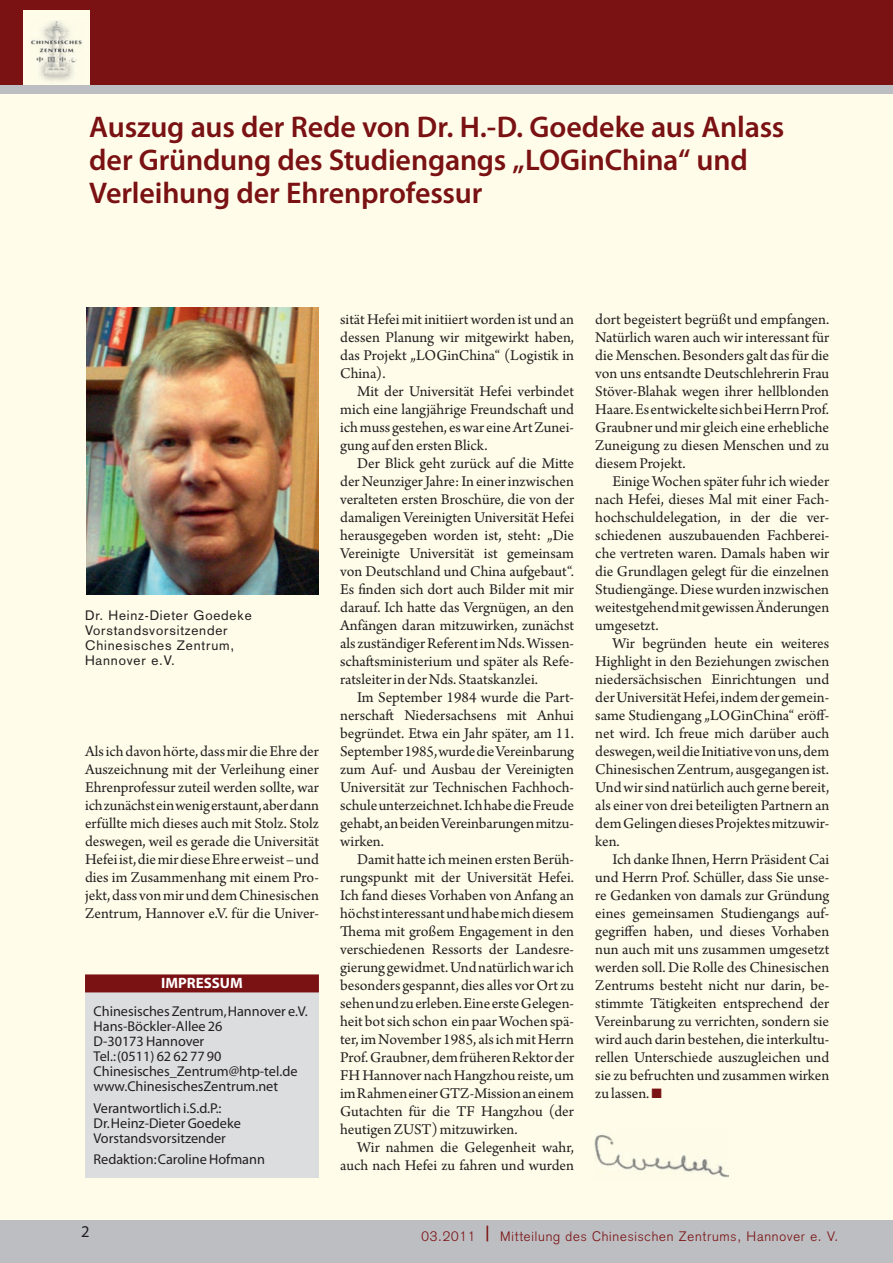
<style>
.page{position:relative;width:893px;height:1263px;background:#fffdea}
.page>*{position:absolute;margin:0;border:0;box-sizing:border-box;transform-origin:0 0}
.t1{font:600 30px/33px "Myriad Pro";letter-spacing:-.005em;color:#7a1113}
.t2{font:16.5px "Myriad Pro";color:#231f20}
.t3{font:15.75px/18px "Arno Pro";color:#231f20;text-align:justify}
.t4{font:700 15px "Myriad";color:#fff}
.t5{font:14.25px/15px "Myriad";color:#231f20}
.t6{font:13.5px/15px "Akzidenz Grotesk";letter-spacing:.06em;color:#231f20}
.t7{font:300 13.5px "Akzidenz Grotesk";letter-spacing:.06em;color:#7a1113}
.s1{font-weight:400;font-size:21px}
</style>
<div class="page">
<div style="left:0;top:1220px;width:893px;height:43px;background:#bdbec1"></div>
<div style="left:0;top:0;width:893px;height:85px;background:#7a1113"></div>
<div style="left:23px;top:11px;width:67px;height:76px;background:#fffdea"></div>
<img style="left:31px;top:20px;width:51px;height:61px">
<div style="left:0;top:85px;width:893px;height:9px;background:#bdbec1"></div>
<img style="left:87px;top:307px;width:232px;height:288px">
<div style="left:85px;top:977px;width:234px;height:201px;background:#dcdddf"></div>
<div style="left:85px;top:974px;width:234px;height:18px;background:#7a1113"></div>
<img style="left:595px;top:1134px;width:133px;height:44px">
<h1 class="t1" style="left:89px;top:113px;width:696px">Auszug aus der Rede von Dr. H.-D. Goedeke aus Anlass der Gründung des Studiengangs „LOGinChina“ und<br>Verleihung der Ehrenprofessur</h1>
<p class="t6" style="left:85px;top:610px;width:168px">Dr. Heinz-Dieter Goedeke<br>Vorstandsvorsitzender<br>Chinesisches Zentrum,<br>Hannover e.V.</p>
<p class="t3" style="left:85px;top:743px;width:235px">Als ich davon hörte, dass mir die Ehre der Auszeichnung mit der Verleihung einer Ehrenprofessur zuteil werden sollte, war ich zunächst ein wenig erstaunt, aber dann erfüllte mich dieses auch mit Stolz. Stolz deswegen, weil es gerade die Universität Hefei ist, die mir diese Ehre erweist – und dies im Zusammenhang mit einem Pro&shy;jekt, dass von mir und dem Chinesischen Zentrum, Hannover e.V. für die Univer-</p>
<p class="t4" style="left:161px;top:977px;width:83px">IMPRESSUM</p>
<p class="t5" style="left:94px;top:1005px;width:216px">Chinesisches Zentrum, Hannover e.V.<br>Hans-Böckler-Allee 26<br>D-30173 Hannover<br>Tel.: (0511) 62 62 77 90<br>Chinesisches_Zentrum@htp-tel.de www.ChinesischesZentrum.net</p>
<p class="t5" style="left:94px;top:1101px;width:149px">Verantwortlich i.S.d.P.:<br>Dr. Heinz-Dieter Goedeke<br>Vorstandsvorsitzender</p>
<p class="t5" style="left:94px;top:1153px;width:173px">Redaktion: Caroline Hofmann</p>
<p class="t3" style="left:340px;top:312px;width:235px">sität Hefei mit initiiert worden ist und an dessen Planung wir mitgewirkt haben, das Projekt „LOGinChina“ (Logistik in China).</p>
<p class="t3" style="left:340px;top:384px;width:235px;text-indent:17px">Mit der Universität Hefei verbindet mich eine langjährige Freundschaft und ich muss gestehen, es war eine Art Zunei&shy;gung auf den ersten Blick.</p>
<p class="t3" style="left:340px;top:456px;width:236px;text-indent:17px">Der Blick geht zurück auf die Mitte der Neunziger Jahre: In einer inzwischen veralteten ersten Broschüre, die von der damaligen Vereinigten Universität Hefei herausgegeben worden ist, steht: „Die Vereinigte Universität ist gemeinsam von Deutschland und China aufgebaut“.<br>Es finden sich dort auch Bilder mit mir darauf. Ich hatte das Vergnügen, an den Anfängen daran mitzuwirken, zunächst als zuständiger Referent im Nds. Wissen&shy;schaftsministerium und später als Refe&shy;ratsleiter in der Nds. Staatskanzlei.</p>
<p class="t3" style="left:340px;top:690px;width:235px;text-indent:17px">Im September 1984 wurde die Part&shy;nerschaft Niedersachsens mit Anhui begründet. Etwa ein Jahr später, am 11.<br>September 1985, wurde die Vereinbarung zum Auf- und Ausbau der Vereinigten Universität zur Technischen Fachhoch&shy;schule unterzeichnet. Ich habe die Freude gehabt, an beiden Vereinbarungen mitzu&shy;wirken.</p>
<p class="t3" style="left:340px;top:852px;width:235px;text-indent:17px">Damit hatte ich meinen ersten Berüh&shy;rungspunkt mit der Universität Hefei.<br>Ich fand dieses Vorhaben von Anfang an höchst interessant und habe mich diesem Thema mit großem Engagement in den verschiedenen Ressorts der Landesre&shy;gierung gewidmet. Und natürlich war ich besonders gespannt, dies alles vor Ort zu sehen und zu erleben. Eine erste Gelegen&shy;heit bot sich schon ein paar Wochen spä&shy;ter, im November 1985, als ich mit Herrn Prof. Graubner, dem früheren Rektor der FH Hannover nach Hangzhou reiste, um im Rahmen einer GTZ-Mission an einem Gutachten für die TF Hang zhou (der heutigen ZUST) mitzuwirken.</p>
<p class="t3" style="left:340px;top:1140px;width:235px;text-align:right">Wir nahmen die Gelegenheit wahr, auch nach Hefei zu fahren und wurden</p>
<p class="t3" style="left:595px;top:311px;width:235px">dort begeistert begrüßt und empfangen.<br>Natürlich waren auch wir interessant für die Menschen. Besonders galt das für die von uns entsandte Deutschlehrerin Frau Stöver-Blahak wegen ihrer hellblonden Haare. Es entwickelte sich bei Herrn Prof.<br>Graubner und mir gleich eine erhebliche Zuneigung zu diesen Menschen und zu diesem Projekt.</p>
<p class="t3" style="left:595px;top:474px;width:235px;text-indent:17px">Einige Wochen später fuhr ich wieder nach Hefei, dieses Mal mit einer Fach&shy;hochschuldelegation, in der die ver&shy;schiedenen auszubauenden Fachberei&shy;che vertreten waren. Damals haben wir die Grundlagen gelegt für die einzelnen Studiengänge. Diese wurden inzwischen weitestgehend mit gewissen Änderungen umgesetzt.</p>
<p class="t3" style="left:595px;top:636px;width:236px;text-indent:17px">Wir begründen heute ein weiteres Highlight in den Beziehungen zwischen niedersächsischen Einrichtungen und der Universität Hefei, indem der gemein&shy;same Studiengang „LOGinChina“ eröff&shy;net wird. Ich freue mich darüber auch deswegen, weil die Initiative von uns, dem Chinesischen Zentrum, ausgegangen ist.<br>Und wir sind natürlich auch gerne bereit, als einer von drei beteiligten Partnern an dem Gelingen dieses Projektes mitzuwir&shy;ken.</p>
<p class="t3" style="left:595px;top:852px;width:235px;text-indent:17px">Ich danke Ihnen, Herrn Präsident Cai und Herrn Prof. Schüller, dass Sie unse&shy;re Gedanken von damals zur Gründung eines gemeinsamen Studiengangs auf&shy;gegriffen haben, und dieses Vorhaben nun auch mit uns zusammen umgesetzt werden soll. Die Rolle des Chinesischen Zentrums besteht nicht nur darin, be&shy;stimmte Tätigkeiten entsprechend der Vereinbarung zu verrichten, sondern sie wird auch darin bestehen, die interkultu&shy;rellen Unterschiede auszugleichen und sie zu befruchten und zusammen wirken zu lassen.</p>
<p class="t2" style="left:81px;top:1225px;width:10px">2</p>
<p class="t7" style="left:422px;top:1231px;width:418px">03.2011 <span class="s1">|</span> Mitteilung des Chinesischen Zentrums, Hannover e. V.</p>
</div>
